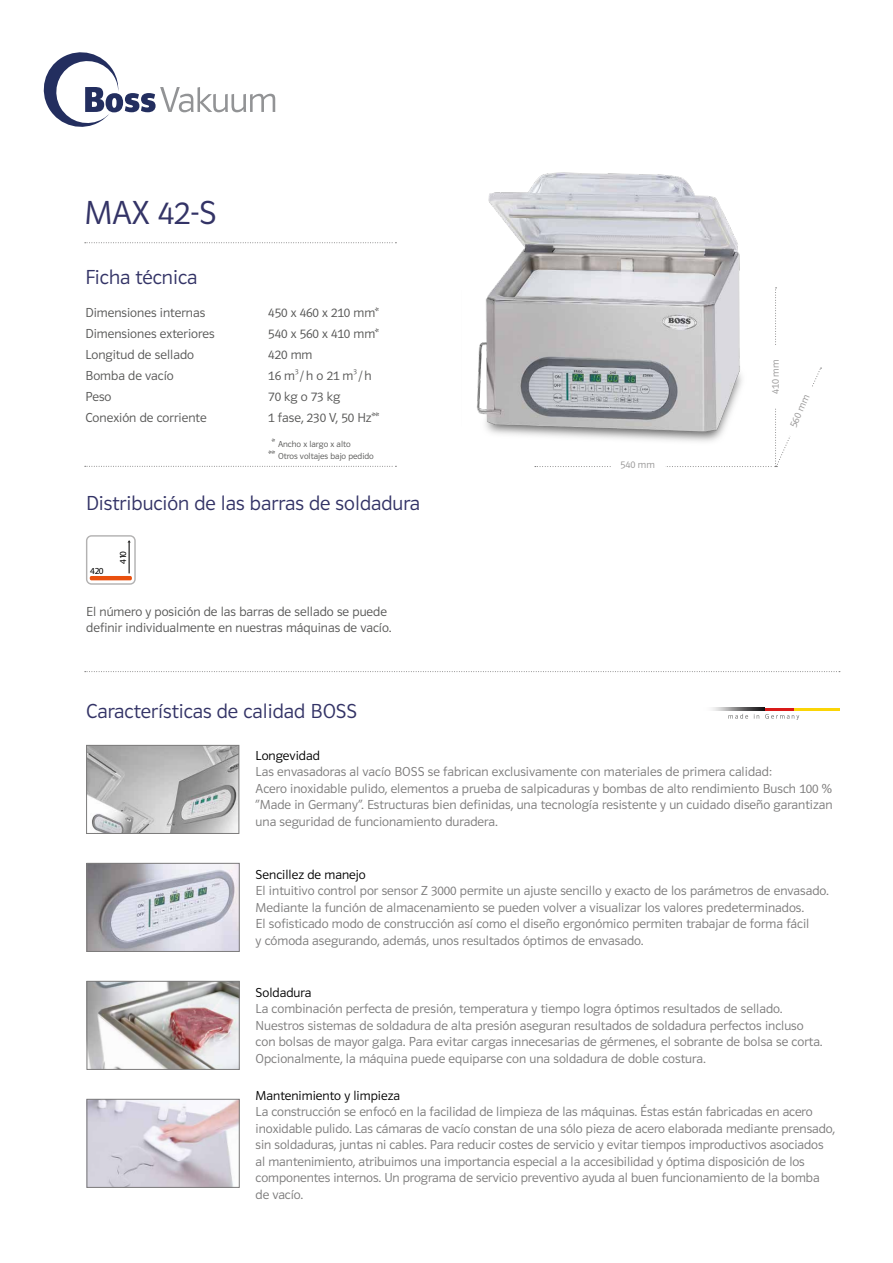
<style>
.page{position:relative;width:893px;height:1263px;background:#fff}
.page>*{position:absolute;margin:0;border:0;box-sizing:border-box;transform-origin:0 0}
.t1{font:34.5px "Polo 11 Leicht";color:#336}
.t2{font:21px "Polo 11 Leicht";color:#336}
.t3{font:13.5px/16.5px "Polo 11 Leicht";color:#7c7b7b}
.t4{font:13.5px/16.5px "Polo 11 Leicht";color:#575756}
.t5{font:13.5px "Polo 11 Leicht";color:#000}
.t6{font:10.5px "Polo 11 Leicht";color:#999898}
.t7{font:9.3px "Myriad Pro";letter-spacing:-.04em;color:#000}
.t8{font:9px/12px "Polo 11 Leicht";color:#575756}
.s1{font-size:12px;color:#fff}
.s2{font-size:12px}
</style>
<div class="page">
<img style="left:477px;top:172px;width:263px;height:295px">
<svg style="left:44px;top:52px;width:231px;height:75px"></svg>
<svg style="left:728px;top:714px;width:20px;height:5px"></svg>
<svg style="left:754px;top:714px;width:5px;height:5px"></svg>
<svg style="left:765px;top:714px;width:34px;height:6px"></svg>
<hr style="left:779px;top:708px;width:60px;height:2px;background:#fbd506">
<hr style="left:764px;top:708px;width:30px;height:2px;background:#d91a19">
<svg style="left:712px;top:708px;width:53px;height:2px"></svg>
<svg style="left:85px;top:671px;width:755px;height:1px"></svg>
<svg style="left:85px;top:242px;width:311px;height:1px"></svg>
<svg style="left:85px;top:466px;width:311px;height:1px"></svg>
<img style="left:89px;top:865px;width:149px;height:85px">
<div style="left:87px;top:863px;width:153px;height:89px;border:1px solid #7c7b7b"></div>
<img style="left:88px;top:747px;width:149px;height:85px">
<div style="left:86px;top:745px;width:153px;height:89px;border:1px solid #7c7b7b"></div>
<img style="left:89px;top:1101px;width:149px;height:85px">
<div style="left:87px;top:1099px;width:153px;height:89px;border:1px solid #7c7b7b"></div>
<img style="left:89px;top:983px;width:149px;height:85px">
<div style="left:87px;top:981px;width:153px;height:89px;border:1px solid #7c7b7b"></div>
<svg style="left:535px;top:287px;width:287px;height:180px"></svg>
<div style="left:771px;top:346px;width:16px;height:62px;background:#fff"></div>
<svg style="left:86px;top:535px;width:50px;height:50px"></svg>
<h1 class="t1" style="left:84px;top:194px;width:134px">MAX 42-S</h1>
<h2 class="t2" style="left:85px;top:266px;width:114px">Ficha técnica</h2>
<p class="t4" style="left:85px;top:304px;width:121px">Dimensiones internas</p>
<p class="t4" style="left:268px;top:304px;width:112px">450 x 460 x 210 mm*</p>
<p class="t4" style="left:85px;top:325px;width:131px">Dimensiones exteriores</p>
<p class="t4" style="left:268px;top:325px;width:112px">540 x 560 x 410 mm*</p>
<p class="t4" style="left:85px;top:346px;width:110px">Longitud de sellado</p>
<p class="t4" style="left:268px;top:346px;width:46px">420 mm</p>
<p class="t4" style="left:85px;top:367px;width:90px">Bomba de vacío</p>
<p class="t4" style="left:268px;top:367px;width:105px">16 m<sup>3</sup>/h o 21 m<sup>3</sup>/h</p>
<p class="t4" style="left:85px;top:388px;width:28px">Peso</p>
<p class="t4" style="left:268px;top:388px;width:73px">70 kg o 73 kg</p>
<p class="t4" style="left:85px;top:409px;width:123px">Conexión de corriente</p>
<p class="t4" style="left:268px;top:409px;width:112px">1 fase, 230 V, 50 Hz**</p>
<p class="t8" style="left:269px;top:438px;width:107px"><span class="s1">*</span><span class="s2">*</span> Ancho x largo x alto<br><span class="s2">**</span> Otros voltajes bajo pedido</p>
<h2 class="t2" style="left:86px;top:492px;width:336px">Distribución de las barras de soldadura</h2>
<p class="t7" style="left:90px;top:566px;width:15px">420</p>
<p class="t7" style="left:117px;top:564px;width:14px;rotate:-90deg">410</p>
<p class="t4" style="left:86px;top:603px;width:307px">El número y posición de las barras de sellado se puede definir individualmente en nuestras máquinas de vacío.</p>
<h2 class="t2" style="left:86px;top:700px;width:273px">Características de calidad BOSS</h2>
<p class="t6" style="left:621px;top:459px;width:36px">540 mm</p>
<p class="t6" style="left:770px;top:394px;width:36px;rotate:-90deg">410 mm</p>
<p class="t6" style="left:788px;top:424px;width:36px;rotate:-66deg">560 mm</p>
<p class="t5" style="left:256px;top:748px;width:66px">Longevidad</p>
<p class="t3" style="left:256px;top:764px;width:579px">Las envasadoras al vacío BOSS se fabrican exclusivamente con materiales de primera calidad:<br>Acero inoxidable pulido, elementos a prueba de salpicaduras y bombas de alto rendimiento Busch 100 % “Made in Germany”. Estructuras bien definidas, una tecnología resistente y un cuidado diseño garantizan una seguridad de funcionamiento duradera.</p>
<p class="t5" style="left:256px;top:867px;width:112px">Sencillez de manejo</p>
<p class="t3" style="left:256px;top:882px;width:575px">El intuitivo control por sensor Z 3000 permite un ajuste sencillo y exacto de los parámetros de envasado.<br>Mediante la función de almacenamiento se pueden volver a visualizar los valores predeterminados.<br>El sofisticado modo de construcción así como el diseño ergonómico permiten trabajar de forma fácil<br>y cómoda asegurando, además, unos resultados óptimos de envasado.</p>
<p class="t5" style="left:256px;top:985px;width:57px">Soldadura</p>
<p class="t3" style="left:256px;top:1000px;width:568px">La combinación perfecta de presión, temperatura y tiempo logra óptimos resultados de sellado.<br>Nuestros sistemas de soldadura de alta presión aseguran resultados de soldadura perfectos incluso con bolsas de mayor galga. Para evitar cargas innecesarias de gérmenes, el sobrante de bolsa se corta.<br>Opcionalmente, la máquina puede equiparse con una soldadura de doble costura.</p>
<p class="t5" style="left:256px;top:1088px;width:146px">Mantenimiento y limpieza</p>
<p class="t3" style="left:256px;top:1104px;width:581px">La construcción se enfocó en la facilidad de limpieza de las máquinas. Éstas están fabricadas en acero inoxidable pulido. Las cámaras de vacío constan de una sólo pieza de acero elaborada mediante prensado, sin soldaduras, juntas ni cables. Para reducir costes de servicio y evitar tiempos improductivos asociados al mantenimiento, atribuimos una importancia especial a la accesibilidad y óptima disposición de los componentes internos. Un programa de servicio preventivo ayuda al buen funcionamiento de la bomba de vacío.</p>
</div>
